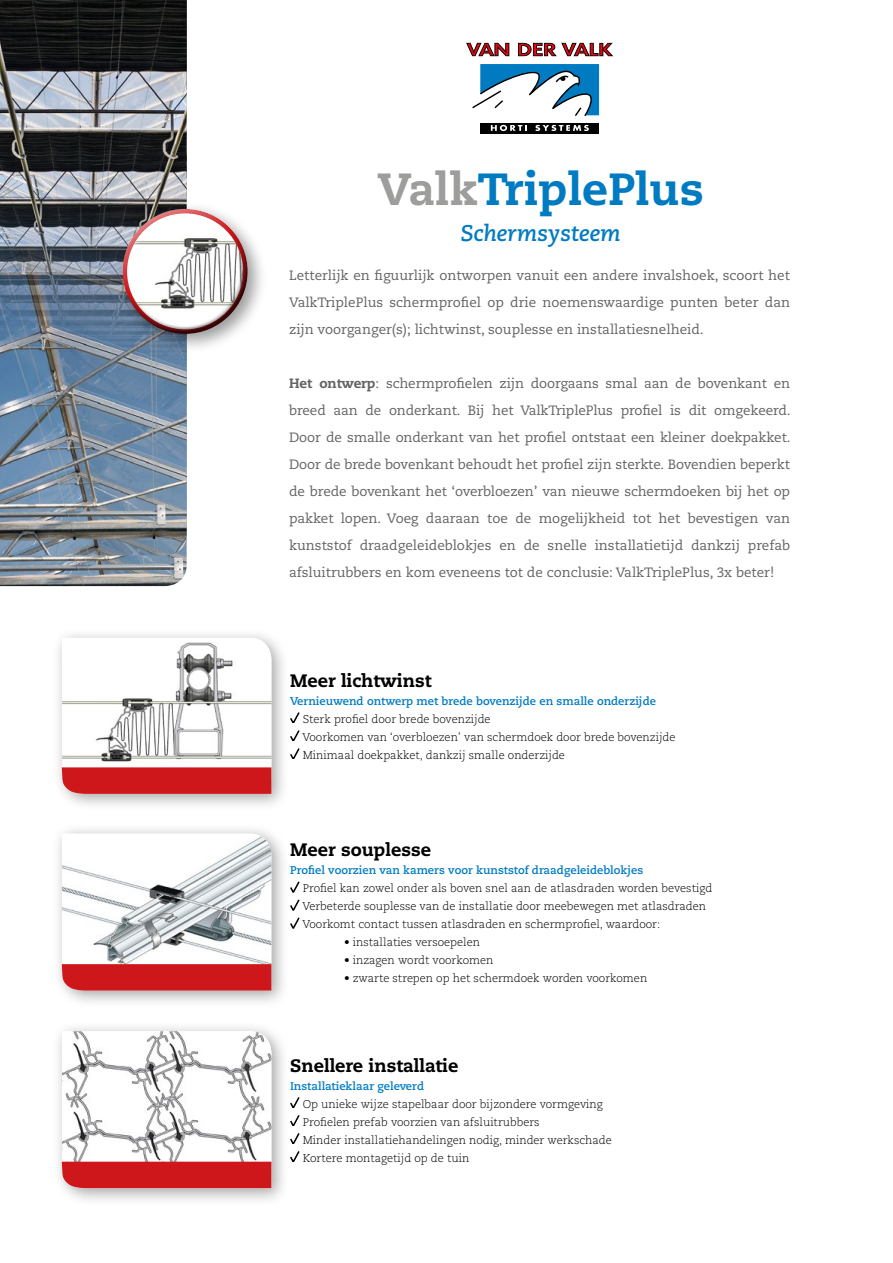
<style>
.page{position:relative;width:893px;height:1263px;background:#fff}
.page>*{position:absolute;margin:0;border:0;box-sizing:border-box;transform-origin:0 0}
.t1{font:800 45px "Caecilia LT Std";color:#007bc2}
.t2{font:italic 700 22.5px "Caecilia LT Std";color:#007bc2}
.t3{font:800 18px "Caecilia LT Std";color:#000}
.t4{font:13.5px/27px "Caecilia LT Std";color:#646363;text-align:justify}
.t5{font:300 11.25px/18px "Caecilia LT Std";color:#000}
.t6{font:700 11.25px "Caecilia LT Std";color:#007bc2}
.s1{color:#9d9d9c}
.s2{font-weight:800}
</style>
<div class="page">
<svg style="left:290px;top:1097px;width:10px;height:10px"></svg>
<svg style="left:290px;top:1115px;width:10px;height:10px"></svg>
<svg style="left:290px;top:1133px;width:10px;height:10px"></svg>
<svg style="left:290px;top:1151px;width:10px;height:10px"></svg>
<div style="left:52px;top:824px;width:237px;height:184px;background:#000;opacity:.35"></div>
<svg style="left:62px;top:834px;width:209px;height:157px"></svg>
<svg style="left:290px;top:881px;width:10px;height:11px"></svg>
<svg style="left:290px;top:899px;width:10px;height:11px"></svg>
<svg style="left:290px;top:917px;width:10px;height:11px"></svg>
<img style="left:0;top:555px;width:187px;height:31px">
<svg style="left:290px;top:712px;width:10px;height:11px"></svg>
<svg style="left:290px;top:730px;width:10px;height:11px"></svg>
<svg style="left:290px;top:748px;width:10px;height:11px"></svg>
<div style="left:52px;top:628px;width:237px;height:184px;background:#000;opacity:.35"></div>
<svg style="left:62px;top:638px;width:209px;height:156px"></svg>
<svg style="left:466px;top:43px;width:43px;height:13px"></svg>
<svg style="left:518px;top:43px;width:95px;height:13px"></svg>
<div style="left:480px;top:123px;width:119px;height:10px;background:#000"></div>
<svg style="left:472px;top:64px;width:127px;height:52px"></svg>
<svg style="left:491px;top:125px;width:36px;height:6px"></svg>
<svg style="left:535px;top:125px;width:54px;height:6px"></svg>
<img style="left:0;top:0;width:187px;height:555px">
<div style="left:115px;top:201px;width:152px;height:152px;background:#000;opacity:.4"></div>
<div style="left:110px;top:198px;width:152px;height:136px;background:#fff;opacity:.5"></div>
<div style="left:114px;top:200px;width:131px;height:105px;background:#fff;opacity:.5"></div>
<div style="left:123px;top:228px;width:133px;height:106px;background:#000;opacity:.75"></div>
<div style="left:52px;top:1021px;width:237px;height:185px;background:#000;opacity:.35"></div>
<svg style="left:62px;top:1031px;width:209px;height:157px"></svg>
<h1 class="t1" style="left:378px;top:161px;width:328px"><span class="s1">Valk</span>TriplePlus</h1>
<h2 class="t2" style="left:461px;top:220px;width:161px">Schermsysteem</h2>
<p class="t4" style="left:289px;top:262px;width:502px">Letterlijk en figuurlijk ontworpen vanuit een andere invalshoek, scoort het ValkTriplePlus schermprofiel op drie noemenswaardige punten beter dan zijn voorganger(s); lichtwinst, souplesse en installatiesnelheid.</p>
<p class="t4" style="left:289px;top:370px;width:503px"><span class="s2">Het ontwerp</span>: schermprofielen zijn doorgaans smal aan de bovenkant en breed aan de onderkant. Bij het ValkTriplePlus profiel is dit omgekeerd.<br>Door de smalle onderkant van het profiel ontstaat een kleiner doekpakket.<br>Door de brede bovenkant behoudt het profiel zijn sterkte. Bovendien beperkt de brede bovenkant het ‘overbloezen’ van nieuwe schermdoeken bij het op pakket lopen. Voeg daaraan toe de mogelijkheid tot het bevestigen van kunststof draadgeleideblokjes en de snelle installatietijd dankzij prefab afsluitrubbers en kom eveneens tot de conclusie: ValkTriplePlus, 3x beter!</p>
<h3 class="t3" style="left:290px;top:669px;width:143px">Meer lichtwinst</h3>
<p class="t6" style="left:290px;top:694px;width:367px">Vernieuwend ontwerp met brede bovenzijde en smalle onderzijde</p>
<p class="t5" style="left:302px;top:710px;width:375px">Sterk profiel door brede bovenzijde<br>Voorkomen van ‘overbloezen’ van schermdoek door brede bovenzijde<br>Minimaal doekpakket, dankzij smalle onderzijde</p>
<h3 class="t3" style="left:290px;top:839px;width:142px">Meer souplesse</h3>
<p class="t6" style="left:290px;top:863px;width:355px">Profiel voorzien van kamers voor kunststof draadgeleideblokjes</p>
<p class="t5" style="left:302px;top:879px;width:411px">Profiel kan zowel onder als boven snel aan de atlasdraden worden bevestigd<br>Verbeterde souplesse van de installatie door meebewegen met atlasdraden<br>Voorkomt contact tussen atlasdraden en schermprofiel, waardoor:</p>
<p class="t5" style="left:344px;top:933px;width:138px">• installaties versoepelen</p>
<p class="t5" style="left:344px;top:951px;width:151px">• inzagen wordt voorkomen</p>
<p class="t5" style="left:344px;top:969px;width:305px">• zwarte strepen op het schermdoek worden voorkomen</p>
<h3 class="t3" style="left:290px;top:1054px;width:170px">Snellere installatie</h3>
<p class="t6" style="left:290px;top:1079px;width:136px">Installatieklaar geleverd</p>
<p class="t5" style="left:303px;top:1095px;width:311px">Op unieke wijze stapelbaar door bijzondere vormgeving Profielen prefab voorzien van afsluitrubbers<br>Minder installatiehandelingen nodig, minder werkschade Kortere montagetijd op de tuin</p>
</div>
